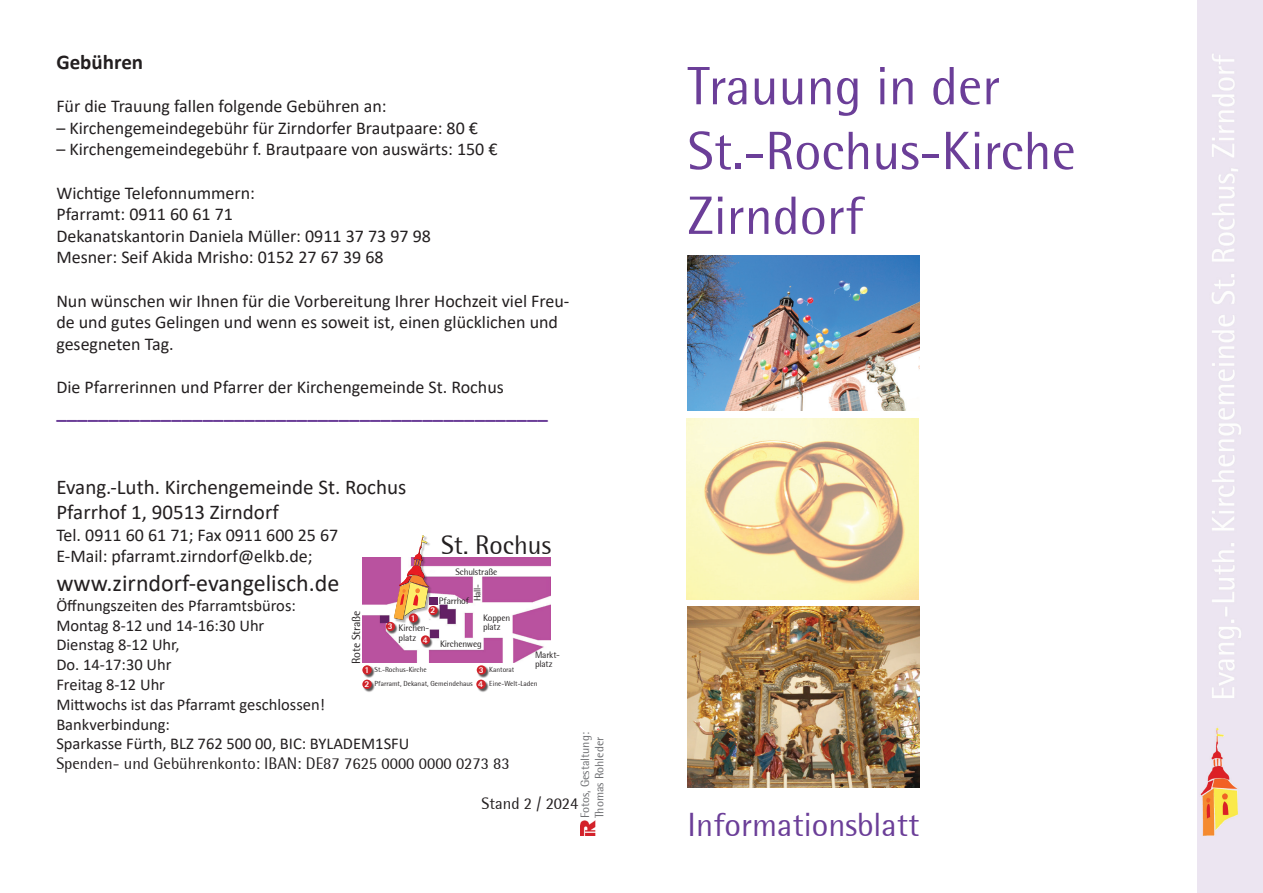
<style>
.page{position:relative;width:1263px;height:893px;background:#fff}
.page>*{position:absolute;margin:0;border:0;box-sizing:border-box;transform-origin:0 0}
.t1{font:54px/64.8px "Rotis Semi Sans";color:#6b3e98}
.t2{font:33px "Rotis Semi Sans";color:#6b3e98}
.t3{font:26.55px "Rotis Semi Sans";color:#231f20}
.t4{font:24px "Calibri";color:#231f20}
.t5{font:21px/25.2px "Calibri";color:#231f20}
.t6{font:700 21px "Calibri";color:#6b3e98}
.t7{font:700 21px "Calibri";color:#231f20}
.t8{font:18px/21.6px "Calibri";color:#231f20}
.t9{font:16.5px/19.8px "Calibri";color:#231f20}
.t10{font:16.5px "Rotis Semi Sans";color:#231f20}
.t11{font:12px/14.4px "Rotis Semi Sans";color:#6c6d70}
.t12{font:11.7px "Rotis Semi Sans";letter-spacing:-.015em;color:#231f20}
.t13{font:9.3px/9.3px "Rotis Semi Sans";letter-spacing:-.015em;color:#231f20}
.t14{font:9px "Rotis Sans Serif Extra Bold 75";color:#fff}
.t15{font:8.7px "Rotis Sans Serif Extra Bold 75";color:#fff}
.t16{font:7.2px "Rotis Semi Sans";color:#231f20}
</style>
<div class="page">
<img style="left:687px;top:418px;width:231px;height:181px">
<img style="left:1198px;top:0;width:65px;height:893px">
<img style="left:688px;top:255px;width:232px;height:156px">
<img style="left:580px;top:820px;width:15px;height:16px">
<div style="left:363px;top:666px;width:12px;height:12px;background:#231f20;opacity:.75"></div>
<div style="left:362px;top:665px;width:10px;height:10px;background:#d1232a;border-radius:50%"></div>
<div style="left:477px;top:666px;width:13px;height:12px;background:#231f20;opacity:.75"></div>
<div style="left:477px;top:665px;width:9px;height:10px;background:#d1232a;border-radius:50%"></div>
<div style="left:363px;top:680px;width:12px;height:12px;background:#231f20;opacity:.75"></div>
<div style="left:362px;top:680px;width:10px;height:9px;background:#d1232a;border-radius:50%"></div>
<div style="left:477px;top:680px;width:12px;height:12px;background:#231f20;opacity:.75"></div>
<div style="left:476px;top:680px;width:10px;height:9px;background:#d1232a;border-radius:50%"></div>
<img style="left:362px;top:557px;width:188px;height:106px">
<div style="left:394px;top:536px;width:38px;height:88px;background:#231f20;opacity:.34"></div>
<svg style="left:394px;top:535px;width:35px;height:85px"></svg>
<div style="left:409px;top:614px;width:13px;height:12px;background:#231f20;opacity:.75"></div>
<div style="left:409px;top:613px;width:9px;height:9px;background:#d1232a;border-radius:50%"></div>
<div style="left:386px;top:622px;width:13px;height:13px;background:#231f20;opacity:.75"></div>
<div style="left:386px;top:622px;width:9px;height:9px;background:#d1232a;border-radius:50%"></div>
<div style="left:421px;top:636px;width:13px;height:12px;background:#231f20;opacity:.75"></div>
<div style="left:421px;top:635px;width:9px;height:9px;background:#d1232a;border-radius:50%"></div>
<div style="left:430px;top:597px;width:8px;height:8px;background:#632064"></div>
<div style="left:429px;top:606px;width:12px;height:13px;background:#231f20;opacity:.75"></div>
<div style="left:428px;top:606px;width:10px;height:9px;background:#d1232a;border-radius:50%"></div>
<img style="left:688px;top:607px;width:232px;height:180px">
<p class="t7" style="left:56px;top:47px;width:88px">Gebühren</p>
<p class="t8" style="left:56px;top:95px;width:332px">Für die Trauung fallen folgende Gebühren an:</p>
<p class="t8" style="left:56px;top:116px;width:423px">– Kirchengemeindegebühr für Zirndorfer Brautpaare: 80 €</p>
<p class="t8" style="left:56px;top:138px;width:443px">– Kirchengemeindegebühr f. Brautpaare von auswärts: 150 €</p>
<p class="t8" style="left:56px;top:181px;width:376px">Wichtige Telefonnummern:<br>Pfarramt: 0911 60 61 71<br>Dekanatskantorin Daniela Müller: 0911 37 73 97 98<br>Mesner: Seif Akida Mrisho: 0152 27 67 39 68</p>
<p class="t8" style="left:56px;top:289px;width:515px">Nun wünschen wir Ihnen für die Vorbereitung Ihrer Hochzeit viel Freu&shy;de und gutes Gelingen und wenn es soweit ist, einen glücklichen und gesegneten Tag.</p>
<p class="t8" style="left:56px;top:376px;width:449px">Die Pfarrerinnen und Pfarrer der Kirchengemeinde St. Rochus</p>
<p class="t6" style="left:56px;top:396px;width:493px">_______________________________________________</p>
<p class="t5" style="left:56px;top:474px;width:351px">Evang.-Luth. Kirchengemeinde St. Rochus<br>Pfarrhof 1, 90513 Zirndorf</p>
<p class="t8" style="left:56px;top:523px;width:283px">Tel. 0911 60 61 71; Fax 0911 600 25 67<br>E-Mail: pfarramt.zirndorf@elkb.de;</p>
<h3 class="t4" style="left:56px;top:566px;width:285px">www.zirndorf-evangelisch.de</h3>
<p class="t9" style="left:56px;top:595px;width:355px">Öffnungszeiten des Pfarramtsbüros:<br>Montag 8-12 und 14-16:30 Uhr<br>Dienstag 8-12 Uhr,<br>Do. 14-17:30 Uhr<br>Freitag 8-12 Uhr<br>Mittwochs ist das Pfarramt geschlossen!<br>Bankverbindung:<br>Sparkasse Fürth, BLZ 762 500 00, BIC: BYLADEM1SFU</p>
<p class="t10" style="left:56px;top:754px;width:455px">Spenden- und Gebührenkonto: IBAN: DE87 7625 0000 0000 0273 83</p>
<p class="t10" style="left:481px;top:793px;width:98px">Stand 2 / 2024</p>
<h3 class="t3" style="left:441px;top:530px;width:111px">St. Rochus</h3>
<p class="t13" style="left:455px;top:567px;width:43px">Schulstraße</p>
<p class="t13" style="left:473px;top:601px;width:19px;rotate:-90deg">Hall-</p>
<p class="t13" style="left:439px;top:596px;width:32px">Pfarrhof</p>
<p class="t15" style="left:431px;top:605px;width:6px">2</p>
<p class="t12" style="left:349px;top:664px;width:54px;rotate:-90deg">Rote Straße</p>
<p class="t13" style="left:483px;top:613px;width:29px">Koppen platz</p>
<p class="t15" style="left:411px;top:612px;width:6px">1</p>
<p class="t15" style="left:388px;top:621px;width:6px">3</p>
<p class="t13" style="left:399px;top:623px;width:32px">Kirchen&shy;platz</p>
<p class="t15" style="left:423px;top:634px;width:6px">4</p>
<p class="t13" style="left:440px;top:639px;width:43px">Kirchenweg</p>
<p class="t13" style="left:535px;top:650px;width:26px">Markt&shy;platz</p>
<p class="t14" style="left:364px;top:664px;width:6px">1</p>
<p class="t14" style="left:479px;top:664px;width:6px">3</p>
<p class="t14" style="left:364px;top:678px;width:6px">2</p>
<p class="t14" style="left:478px;top:678px;width:6px">4</p>
<p class="t16" style="left:375px;top:665px;width:54px">St.-Rochus-Kirche</p>
<p class="t16" style="left:489px;top:665px;width:27px">Kantorat</p>
<p class="t16" style="left:375px;top:679px;width:100px">Pfarramt, Dekanat, Gemeindehaus</p>
<p class="t16" style="left:489px;top:679px;width:50px">Eine-Welt-Laden</p>
<p class="t11" style="left:578px;top:818px;width:88px;rotate:-90deg">Fotos, Gestaltung:<br>Thomas Rohleder</p>
<h1 class="t1" style="left:688px;top:53px;width:390px">Trauung in der<br>St.-Rochus-Kirche<br>Zirndorf</h1>
<h2 class="t2" style="left:688px;top:805px;width:233px">Informationsblatt</h2>
</div>
